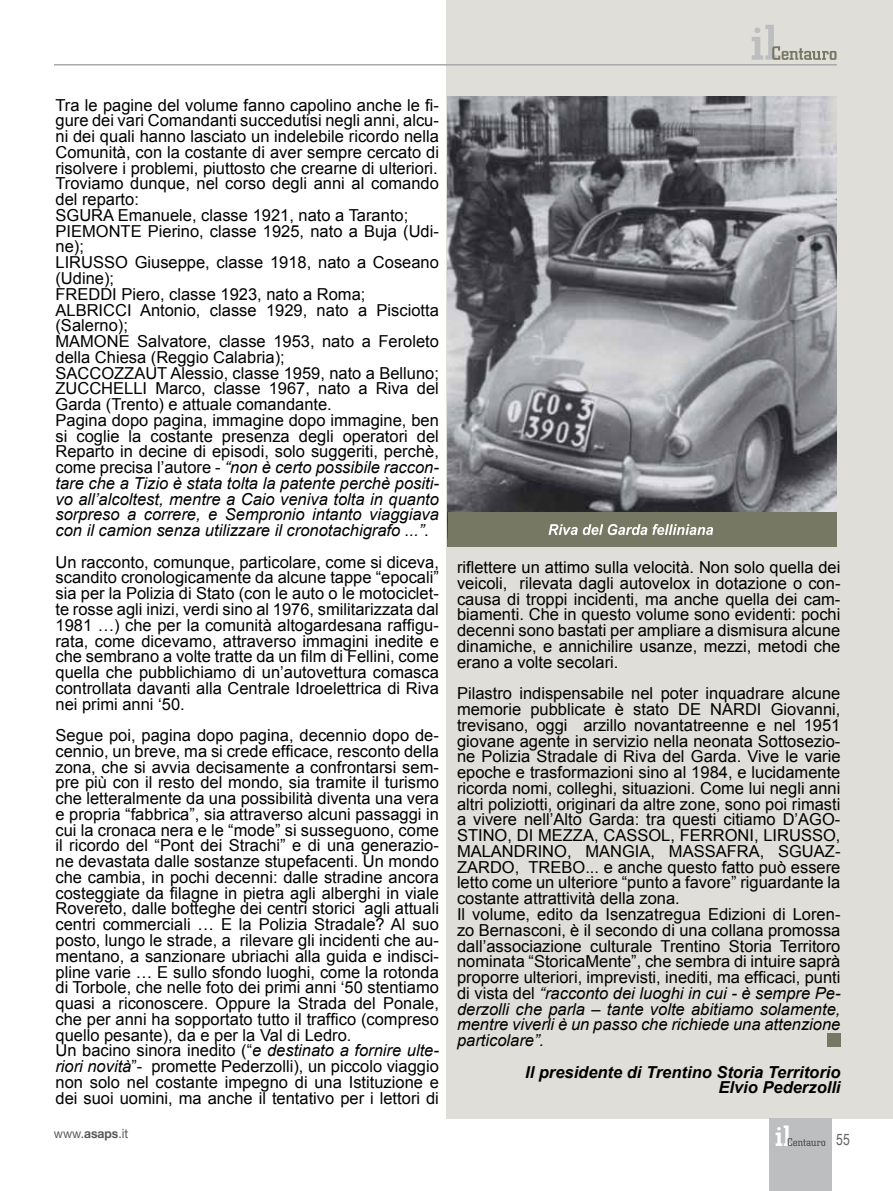
<style>
.page{position:relative;width:893px;height:1191px;background:#fff}
.page>*{position:absolute;margin:0;border:0;box-sizing:border-box;transform-origin:0 0}
.t1{font:16.5px/15.8px "Arial";color:#000}
.t2{font:italic 700 16.5px/15.8px "Arial";color:#000;text-align:right}
.t3{font:15.75px "Arial Narrow";color:#636466;scale:.95 1}
.t4{font:12.75px "Helvetica Neue";color:#58595b;scale:.95 1}
.s1{font-style:italic}
.s2{font-weight:700}
</style>
<div class="page">
<div style="left:446px;top:0;width:447px;height:1118px;background:#dfded8"></div>
<div style="left:770px;top:1118px;width:62px;height:73px;background:#bcbec0"></div>
<svg style="left:776px;top:1125px;width:49px;height:21px"></svg>
<svg style="left:752px;top:25px;width:84px;height:35px"></svg>
<hr style="left:54px;top:64px;width:783px;height:2px;background:#a7a9ac">
<img style="left:448px;top:97px;width:388px;height:415px">
<div style="left:448px;top:512px;width:388px;height:34px;background:#777863"></div>
<div style="left:827px;top:1033px;width:13px;height:13px;background:#777863"></div>
<svg style="left:548px;top:524px;width:165px;height:11px"></svg>
<p class="t1" style="left:55px;top:97px;width:385px">Tra le pagine del volume fanno capolino anche le fi&shy;gure dei vari Comandanti succedutisi negli anni, alcu&shy;ni dei quali hanno lasciato un indelebile ricordo nella Comunità, con la costante di aver sempre cercato di risolvere i problemi, piuttosto che crearne di ulteriori.<br>Troviamo dunque, nel corso degli anni al comando del reparto:<br>SGURA Emanuele, classe 1921, nato a Taranto; PIEMONTE Pierino, classe 1925, nato a Buja (Udi&shy;ne);<br>LIRUSSO Giuseppe, classe 1918, nato a Coseano (Udine);<br>FREDDI Piero, classe 1923, nato a Roma; ALBRICCI Antonio, classe 1929, nato a Pisciotta (Salerno);<br>MAMONE Salvatore, classe 1953, nato a Feroleto della Chiesa (Reggio Calabria);<br>SACCOZZAUT Alessio, classe 1959, nato a Belluno; ZUCCHELLI Marco, classe 1967, nato a Riva del Garda (Trento) e attuale comandante.<br>Pagina dopo pagina, immagine dopo immagine, ben si coglie la costante presenza degli operatori del Reparto in decine di episodi, solo suggeriti, perchè, come precisa l’autore - <span class="s1">“non è certo possibile raccon&shy;tare che a Tizio è stata tolta la patente perchè positi&shy;vo all’alcoltest, mentre a Caio veniva tolta in quanto sorpreso a correre, e Sempronio intanto viaggiava con il camion senza utilizzare il cronotachigrafo ...”</span>.</p>
<p class="t1" style="left:55px;top:554px;width:385px;text-align:justify">Un racconto, comunque, particolare, come si diceva, scandito cronologicamente da alcune tappe “epocali” sia per la Polizia di Stato (con le auto o le motociclet&shy;te rosse agli inizi, verdi sino al 1976, smilitarizzata dal 1981 …) che per la comunità altogardesana raffigu&shy;rata, come dicevamo, attraverso immagini inedite e che sembrano a volte tratte da un film di Fellini, come quella che pubblichiamo di un’autovettura comasca controllata davanti alla Centrale Idroelettrica di Riva nei primi anni ‘50.</p>
<p class="t1" style="left:55px;top:727px;width:385px">Segue poi, pagina dopo pagina, decennio dopo de&shy;cennio, un breve, ma si crede efficace, resconto della zona, che si avvia decisamente a confrontarsi sem&shy;pre più con il resto del mondo, sia tramite il turismo che letteralmente da una possibilità diventa una vera e propria “fabbrica”, sia attraverso alcuni passaggi in cui la cronaca nera e le “mode” si susseguono, come il ricordo del “Pont dei Strachi” e di una generazio&shy;ne devastata dalle sostanze stupefacenti. Un mondo che cambia, in pochi decenni: dalle stradine ancora costeggiate da filagne in pietra agli alberghi in viale Rovereto, dalle botteghe dei centri storici agli attuali centri commerciali … E la Polizia Stradale? Al suo posto, lungo le strade, a rilevare gli incidenti che au&shy;mentano, a sanzionare ubriachi alla guida e indisci&shy;pline varie … E sullo sfondo luoghi, come la rotonda di Torbole, che nelle foto dei primi anni ‘50 stentiamo quasi a riconoscere. Oppure la Strada del Ponale, che per anni ha sopportato tutto il traffico (compreso quello pesante), da e per la Val di Ledro.<br>Un bacino sinora inedito (“<span class="s1">e destinato a fornire ulte&shy;riori novità</span>”- promette Pederzolli), un piccolo viaggio non solo nel costante impegno di una Istituzione e dei suoi uomini, ma anche il tentativo per i lettori di</p>
<p class="t1" style="left:457px;top:559px;width:385px;text-align:justify">riflettere un attimo sulla velocità. Non solo quella dei veicoli, rilevata dagli autovelox in dotazione o con&shy;causa di troppi incidenti, ma anche quella dei cam&shy;biamenti. Che in questo volume sono evidenti: pochi decenni sono bastati per ampliare a dismisura alcune dinamiche, e annichilire usanze, mezzi, metodi che erano a volte secolari.</p>
<p class="t1" style="left:457px;top:686px;width:385px">Pilastro indispensabile nel poter inquadrare alcune memorie pubblicate è stato DE NARDI Giovanni, trevisano, oggi arzillo novantatreenne e nel 1951 giovane agente in servizio nella neonata Sottosezio&shy;ne Polizia Stradale di Riva del Garda. Vive le varie epoche e trasformazioni sino al 1984, e lucidamente ricorda nomi, colleghi, situazioni. Come lui negli anni altri poliziotti, originari da altre zone, sono poi rimasti a vivere nell’Alto Garda: tra questi citiamo D’AGO-STINO, DI MEZZA, CASSOL, FERRONI, LIRUSSO, MALANDRINO, MANGIA, MASSAFRA, SGUAZ-ZARDO, TREBO... e anche questo fatto può essere letto come un ulteriore “punto a favore” riguardante la costante attrattività della zona.<br>Il volume, edito da Isenzatregua Edizioni di Loren&shy;zo Bernasconi, è il secondo di una collana promossa dall’associazione culturale Trentino Storia Territoro nominata “StoricaMente”, che sembra di intuire saprà proporre ulteriori, imprevisti, inediti, ma efficaci, punti di vista del <span class="s1">“racconto dei luoghi in cui - è sempre Pe&shy;derzolli che parla – tante volte abitiamo solamente, mentre viverli è un passo che richiede una attenzione particolare”.</span></p>
<p class="t2" style="left:525px;top:1064px;width:317px">Il presidente di Trentino Storia Territorio<br>Elvio Pederzolli</p>
<p class="t4" style="left:54px;top:1126px;width:80px">www.<span class="s2">asaps</span>.it</p>
<p class="t3" style="left:836px;top:1127px;width:16px">55</p>
</div>
